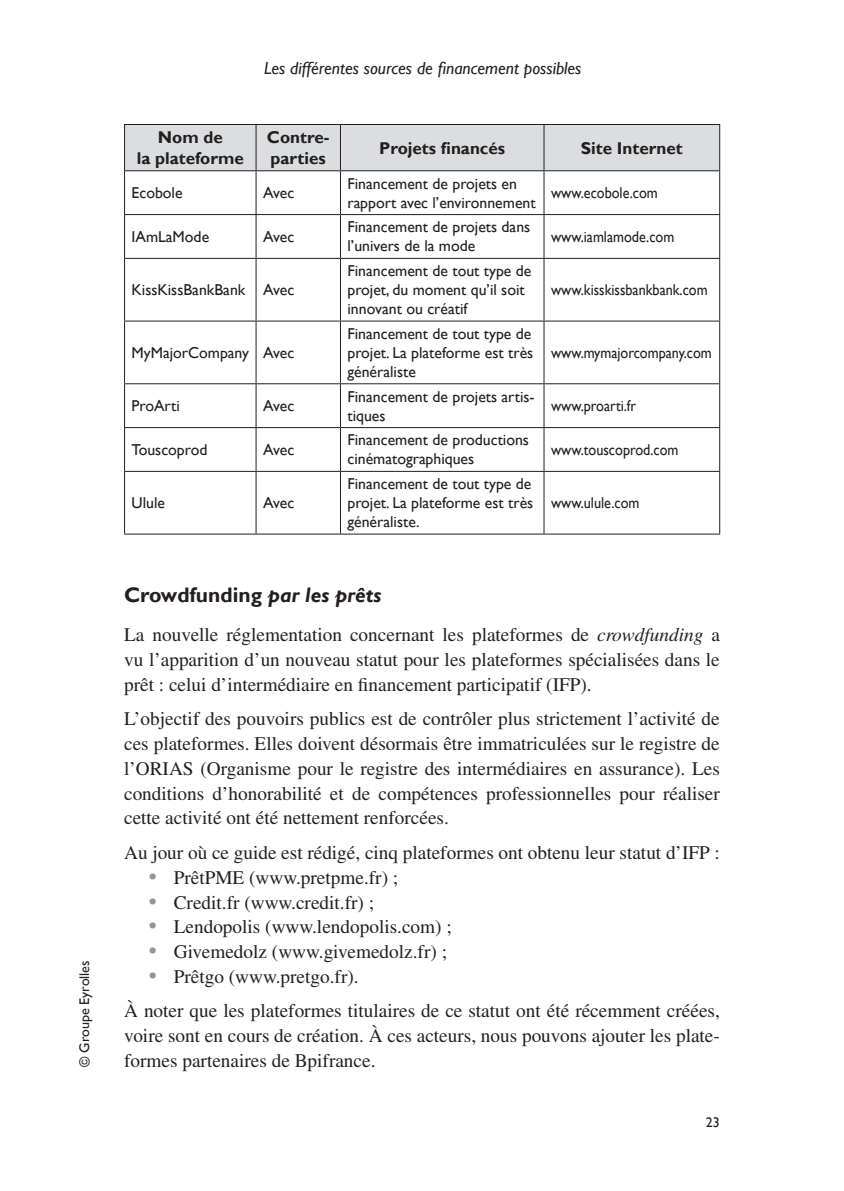
<style>
.page{position:relative;width:844px;height:1191px;background:#fff}
.page>*{position:absolute;margin:0;border:0;box-sizing:border-box;transform-origin:0 0}
.Inter_III{font:700 21px "Gill Sans";color:#231f20}
.TC{font:19.25px/24.7px "Times LT";color:#231f20;text-align:justify}
.t1{font:italic 17.5px "Gill Sans";color:#231f20}
.Têtière_Tableau{font:700 17.15px/20.5px "Gill Sans";color:#231f20;text-align:center}
.Texte_Tableau{font:15.75px/18.9px "Gill Sans";color:#231f20}
.Texte_Tableau-2{font:15.75px "Gill Sans";color:#231f20;scale:.9 1}
.t2{font:14px "Gill Sans";color:#231f20}
.s1{font-style:italic}
.s2{font-size:22.75px;color:#939598}
</style>
<div class="page">
<div style="left:125px;top:125px;width:594px;height:45px;background:#dcdddf"></div>
<hr style="left:124px;top:124px;width:132px;height:1px;background:#231f20">
<hr style="left:124px;top:125px;width:1px;height:45px;background:#231f20">
<hr style="left:256px;top:124px;width:84px;height:1px;background:#231f20">
<hr style="left:255px;top:125px;width:1px;height:45px;background:#231f20">
<hr style="left:340px;top:124px;width:204px;height:1px;background:#231f20">
<hr style="left:340px;top:125px;width:1px;height:45px;background:#231f20">
<hr style="left:544px;top:124px;width:176px;height:1px;background:#231f20">
<hr style="left:543px;top:125px;width:1px;height:45px;background:#231f20">
<hr style="left:719px;top:125px;width:1px;height:45px;background:#231f20">
<hr style="left:124px;top:170px;width:132px;height:1px;background:#231f20">
<hr style="left:256px;top:170px;width:84px;height:1px;background:#231f20">
<hr style="left:340px;top:170px;width:204px;height:1px;background:#231f20">
<hr style="left:544px;top:170px;width:176px;height:1px;background:#231f20">
<hr style="left:124px;top:171px;width:1px;height:43px;background:#231f20">
<hr style="left:255px;top:171px;width:1px;height:43px;background:#231f20">
<hr style="left:340px;top:171px;width:1px;height:43px;background:#231f20">
<hr style="left:543px;top:171px;width:1px;height:43px;background:#231f20">
<hr style="left:719px;top:171px;width:1px;height:43px;background:#231f20">
<hr style="left:124px;top:214px;width:132px;height:1px;background:#231f20">
<hr style="left:124px;top:215px;width:1px;height:43px;background:#231f20">
<hr style="left:256px;top:214px;width:84px;height:1px;background:#231f20">
<hr style="left:255px;top:215px;width:1px;height:43px;background:#231f20">
<hr style="left:340px;top:214px;width:204px;height:1px;background:#231f20">
<hr style="left:340px;top:215px;width:1px;height:43px;background:#231f20">
<hr style="left:544px;top:214px;width:176px;height:1px;background:#231f20">
<hr style="left:543px;top:215px;width:1px;height:43px;background:#231f20">
<hr style="left:719px;top:215px;width:1px;height:43px;background:#231f20">
<hr style="left:124px;top:258px;width:132px;height:1px;background:#231f20">
<hr style="left:124px;top:259px;width:1px;height:62px;background:#231f20">
<hr style="left:256px;top:258px;width:84px;height:1px;background:#231f20">
<hr style="left:255px;top:259px;width:1px;height:62px;background:#231f20">
<hr style="left:340px;top:258px;width:204px;height:1px;background:#231f20">
<hr style="left:340px;top:259px;width:1px;height:62px;background:#231f20">
<hr style="left:544px;top:258px;width:176px;height:1px;background:#231f20">
<hr style="left:543px;top:259px;width:1px;height:62px;background:#231f20">
<hr style="left:719px;top:259px;width:1px;height:62px;background:#231f20">
<hr style="left:124px;top:321px;width:132px;height:1px;background:#231f20">
<hr style="left:124px;top:321px;width:1px;height:62px;background:#231f20">
<hr style="left:256px;top:321px;width:84px;height:1px;background:#231f20">
<hr style="left:255px;top:321px;width:1px;height:62px;background:#231f20">
<hr style="left:340px;top:321px;width:204px;height:1px;background:#231f20">
<hr style="left:340px;top:321px;width:1px;height:62px;background:#231f20">
<hr style="left:544px;top:321px;width:176px;height:1px;background:#231f20">
<hr style="left:543px;top:321px;width:1px;height:62px;background:#231f20">
<hr style="left:719px;top:321px;width:1px;height:62px;background:#231f20">
<hr style="left:124px;top:383px;width:132px;height:1px;background:#231f20">
<hr style="left:124px;top:384px;width:1px;height:43px;background:#231f20">
<hr style="left:256px;top:383px;width:84px;height:1px;background:#231f20">
<hr style="left:255px;top:384px;width:1px;height:43px;background:#231f20">
<hr style="left:340px;top:383px;width:204px;height:1px;background:#231f20">
<hr style="left:340px;top:384px;width:1px;height:43px;background:#231f20">
<hr style="left:544px;top:383px;width:176px;height:1px;background:#231f20">
<hr style="left:543px;top:384px;width:1px;height:43px;background:#231f20">
<hr style="left:719px;top:384px;width:1px;height:43px;background:#231f20">
<hr style="left:124px;top:427px;width:132px;height:1px;background:#231f20">
<hr style="left:124px;top:428px;width:1px;height:43px;background:#231f20">
<hr style="left:256px;top:427px;width:84px;height:1px;background:#231f20">
<hr style="left:255px;top:428px;width:1px;height:43px;background:#231f20">
<hr style="left:340px;top:427px;width:204px;height:1px;background:#231f20">
<hr style="left:340px;top:428px;width:1px;height:43px;background:#231f20">
<hr style="left:544px;top:427px;width:176px;height:1px;background:#231f20">
<hr style="left:543px;top:428px;width:1px;height:43px;background:#231f20">
<hr style="left:719px;top:428px;width:1px;height:43px;background:#231f20">
<hr style="left:124px;top:471px;width:132px;height:1px;background:#231f20">
<hr style="left:124px;top:472px;width:1px;height:61px;background:#231f20">
<hr style="left:256px;top:471px;width:84px;height:1px;background:#231f20">
<hr style="left:255px;top:472px;width:1px;height:61px;background:#231f20">
<hr style="left:340px;top:471px;width:204px;height:1px;background:#231f20">
<hr style="left:340px;top:472px;width:1px;height:61px;background:#231f20">
<hr style="left:544px;top:471px;width:176px;height:1px;background:#231f20">
<hr style="left:543px;top:472px;width:1px;height:61px;background:#231f20">
<hr style="left:719px;top:472px;width:1px;height:61px;background:#231f20">
<hr style="left:124px;top:533px;width:132px;height:1px;background:#231f20">
<hr style="left:256px;top:533px;width:84px;height:1px;background:#231f20">
<hr style="left:340px;top:533px;width:204px;height:1px;background:#231f20">
<hr style="left:544px;top:533px;width:176px;height:1px;background:#231f20">
<p class="t2" style="left:76px;top:1067px;width:108px;rotate:-90deg">© Groupe Eyrolles</p>
<p class="t1" style="left:264px;top:58px;width:318px">Les différentes sources de financement possibles</p>
<p class="Têtière_Tableau" style="left:137px;top:128px;width:108px">Nom de<br>la plateforme</p>
<p class="Têtière_Tableau" style="left:267px;top:128px;width:64px;text-align:left">Contre&shy;parties</p>
<p class="Têtière_Tableau" style="left:379px;top:138px;width:127px">Projets financés</p>
<p class="Têtière_Tableau" style="left:580px;top:138px;width:103px">Site Internet</p>
<p class="Texte_Tableau" style="left:131px;top:184px;width:53px">Ecobole</p>
<p class="Texte_Tableau" style="left:263px;top:184px;width:33px">Avec</p>
<p class="Texte_Tableau" style="left:347px;top:174px;width:190px">Financement de projets en rapport avec l’environnement</p>
<p class="Texte_Tableau-2" style="left:551px;top:184px;width:120px">www.ecobole.com</p>
<p class="Texte_Tableau" style="left:131px;top:227px;width:79px">IAmLaMode</p>
<p class="Texte_Tableau" style="left:263px;top:227px;width:33px">Avec</p>
<p class="Texte_Tableau" style="left:347px;top:218px;width:184px">Financement de projets dans l’univers de la mode</p>
<p class="Texte_Tableau-2" style="left:551px;top:227px;width:138px">www.iamlamode.com</p>
<p class="Texte_Tableau" style="left:131px;top:281px;width:115px">KissKissBankBank</p>
<p class="Texte_Tableau" style="left:263px;top:281px;width:33px">Avec</p>
<p class="Texte_Tableau" style="left:347px;top:262px;width:185px">Financement de tout type de projet, du moment qu’il soit innovant ou créatif</p>
<p class="Texte_Tableau-2" style="left:551px;top:281px;width:175px">www.kisskissbankbank.com</p>
<p class="Texte_Tableau" style="left:131px;top:343px;width:119px">MyMajorCompany</p>
<p class="Texte_Tableau" style="left:263px;top:343px;width:33px">Avec</p>
<p class="Texte_Tableau" style="left:347px;top:324px;width:187px;text-align:justify">Financement de tout type de projet. La plateforme est très généraliste</p>
<p class="Texte_Tableau-2" style="left:551px;top:343px;width:180px">www.mymajorcompany.com</p>
<p class="Texte_Tableau" style="left:131px;top:397px;width:50px">ProArti</p>
<p class="Texte_Tableau" style="left:263px;top:397px;width:33px">Avec</p>
<p class="Texte_Tableau" style="left:347px;top:387px;width:189px">Financement de projets artis&shy;tiques</p>
<p class="Texte_Tableau-2" style="left:551px;top:397px;width:96px">www.proarti.fr</p>
<p class="Texte_Tableau" style="left:131px;top:440px;width:77px">Touscoprod</p>
<p class="Texte_Tableau" style="left:263px;top:440px;width:33px">Avec</p>
<p class="Texte_Tableau" style="left:347px;top:431px;width:183px">Financement de productions cinématographiques</p>
<p class="Texte_Tableau-2" style="left:551px;top:440px;width:143px">www.touscoprod.com</p>
<p class="Texte_Tableau" style="left:131px;top:494px;width:35px">Ulule</p>
<p class="Texte_Tableau" style="left:263px;top:494px;width:33px">Avec</p>
<p class="Texte_Tableau" style="left:347px;top:475px;width:187px;text-align:justify">Financement de tout type de projet. La plateforme est très généraliste.</p>
<p class="Texte_Tableau-2" style="left:551px;top:494px;width:100px">www.ulule.com</p>
<p class="Inter_III" style="left:124px;top:582px;width:259px">Crowdfunding <span class="s1">par les prêts</span></p>
<p class="TC" style="left:124px;top:622px;width:597px">La nouvelle réglementation concernant les plateformes de <span class="s1">crowdfunding</span> a vu l’apparition d’un nouveau statut pour les plateformes spécialisées dans le prêt : celui d’intermédiaire en financement participatif (IFP).</p>
<p class="TC" style="left:124px;top:706px;width:597px">L’objectif des pouvoirs publics est de contrôler plus strictement l’activité de ces plateformes. Elles doivent désormais être immatriculées sur le registre de l’ORIAS (Organisme pour le registre des intermédiaires en assurance). Les conditions d’honorabilité et de compétences professionnelles pour réaliser cette activité ont été nettement renforcées.</p>
<p class="TC" style="left:124px;top:840px;width:597px">Au jour où ce guide est rédigé, cinq plateformes ont obtenu leur statut d’IFP :</p>
<p class="TC" style="left:149px;top:865px;width:251px"><span class="s2">•</span> PrêtPME (www.pretpme.fr) ;</p>
<p class="TC" style="left:149px;top:889px;width:227px"><span class="s2">•</span> Credit.fr (www.credit.fr) ;</p>
<p class="TC" style="left:149px;top:914px;width:304px"><span class="s2">•</span> Lendopolis (www.lendopolis.com) ;</p>
<p class="TC" style="left:149px;top:939px;width:299px"><span class="s2">•</span> Givemedolz (www.givemedolz.fr) ;</p>
<p class="TC" style="left:149px;top:963px;width:211px"><span class="s2">•</span> Prêtgo (www.pretgo.fr).</p>
<p class="TC" style="left:124px;top:998px;width:597px">À noter que les plateformes titulaires de ce statut ont été récemment créées, voire sont en cours de création. À ces acteurs, nous pouvons ajouter les plate&shy;formes partenaires de Bpifrance.</p>
<p class="t2" style="left:705px;top:1114px;width:15px">23</p>
</div>
